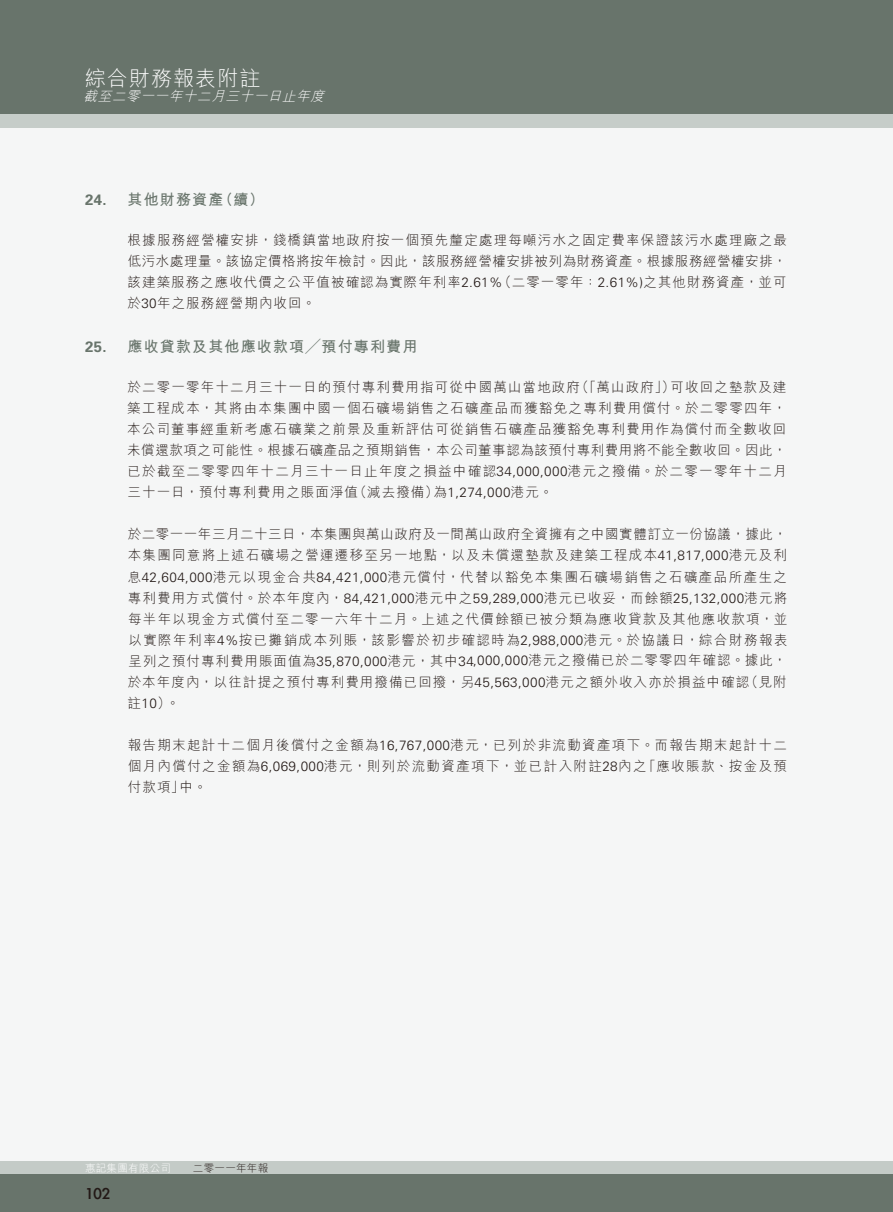
<style>
.page{position:relative;width:893px;height:1212px;background:#fff}
.page>*{position:absolute;margin:0;border:0;box-sizing:border-box;transform-origin:0 0}
.t1{font:300 21px "M Hei HK";letter-spacing:.05em;color:#fff}
.t2{font:18px "Li Gothic Med";color:#231916}
.t3{font:700 15px "M Hei HK";letter-spacing:.08em;color:#68746b}
.t4{font:300 13.5px/21px "M Hei HK";letter-spacing:.08em;color:#231916;text-align:justify}
.t5{font:italic 300 13.5px "M Hei HK";color:#fff}
.t6{font:300 10.5px "M Hei HK";letter-spacing:.03em;color:#fff}
.t7{font:300 10.5px "M Hei HK";letter-spacing:.03em;color:#231916}
.s1{font-family:"Univers LT Std"}
</style>
<div class="page">
<div style="left:0;top:0;width:893px;height:1161px;background:#f5f6f6"></div>
<div style="left:0;top:1161px;width:893px;height:51px;background:#c4cbc7"></div>
<div style="left:0;top:0;width:893px;height:127px;background:#c6cdc9"></div>
<div style="left:0;top:0;width:893px;height:114px;background:#68746b"></div>
<div style="left:0;top:1174px;width:893px;height:38px;background:#68746b"></div>
<h1 class="t1" style="left:85px;top:64px;width:177px">綜合財務報表附註</h1>
<p class="t5" style="left:84px;top:86px;width:247px">截至二零一一年十二月三十一日止年度</p>
<p class="t3" style="left:85px;top:188px;width:181px"><span class="s1">24.</span> 其他財務資產（續）</p>
<p class="t4" style="left:127px;top:229px;width:661px">根據服務經營權安排，錢橋鎮當地政府按一個預先釐定處理每噸污水之固定費率保證該污水處理廠之最低污水處理量。該協定價格將按年檢討。因此，該服務經營權安排被列為財務資產。根據服務經營權安排，該建築服務之應收代價之公平值被確認為實際年利率<span class="s1">2.61%</span>（二零一零年：<span class="s1">2.61%)</span>之其他財務資產，並可於<span class="s1">30</span>年之服務經營期內收回。</p>
<p class="t3" style="left:85px;top:335px;width:334px"><span class="s1">25.</span> 應收貸款及其他應收款項╱預付專利費用</p>
<p class="t4" style="left:127px;top:376px;width:661px">於二零一零年十二月三十一日的預付專利費用指可從中國萬山當地政府（「萬山政府」）可收回之墊款及建築工程成本，其將由本集團中國一個石礦場銷售之石礦產品而獲豁免之專利費用償付。於二零零四年，本公司董事經重新考慮石礦業之前景及重新評估可從銷售石礦產品獲豁免專利費用作為償付而全數收回未償還款項之可能性。根據石礦產品之預期銷售，本公司董事認為該預付專利費用將不能全數收回。因此，已於截至二零零四年十二月三十一日止年度之損益中確認<span class="s1">34,000,000</span>港元之撥備。於二零一零年十二月三十一日，預付專利費用之賬面淨值（減去撥備）為<span class="s1">1,274,000</span>港元。</p>
<p class="t4" style="left:128px;top:523px;width:661px">於二零一一年三月二十三日，本集團與萬山政府及一間萬山政府全資擁有之中國實體訂立一份協議，據此，本集團同意將上述石礦場之營運遷移至另一地點，以及未償還墊款及建築工程成本<span class="s1">41,817,000</span>港元及利息<span class="s1">42,604,000</span>港元以現金合共<span class="s1">84,421,000</span>港元償付，代替以豁免本集團石礦場銷售之石礦產品所產生之專利費用方式償付。於本年度內，<span class="s1">84,421,000</span>港元中之<span class="s1">59,289,000</span>港元已收妥，而餘額<span class="s1">25,132,000</span>港元將每半年以現金方式償付至二零一六年十二月。上述之代價餘額已被分類為應收貸款及其他應收款項，並以實際年利率<span class="s1">4%</span>按已攤銷成本列賬，該影響於初步確認時為<span class="s1">2,988,000</span>港元。於協議日，綜合財務報表呈列之預付專利費用賬面值為<span class="s1">35,870,000</span>港元，其中<span class="s1">34,000,000</span>港元之撥備已於二零零四年確認。據此，於本年度內，以往計提之預付專利費用撥備已回撥，另<span class="s1">45,563,000</span>港元之額外收入亦於損益中確認（見附註<span class="s1">10</span>）。</p>
<p class="t4" style="left:128px;top:733px;width:661px">報告期末起計十二個月後償付之金額為<span class="s1">16,767,000</span>港元，已列於非流動資產項下。而報告期末起計十二個月內償付之金額為<span class="s1">6,069,000</span>港元，則列於流動資產項下，並已計入附註<span class="s1">28</span>內之「應收賬款、按金及預付款項」中。</p>
<p class="t6" style="left:85px;top:1161px;width:88px">惠記集團有限公司</p>
<p class="t7" style="left:193px;top:1161px;width:77px">二零一一年年報</p>
<h2 class="t2" style="left:85px;top:1184px;width:27px">102</h2>
</div>
